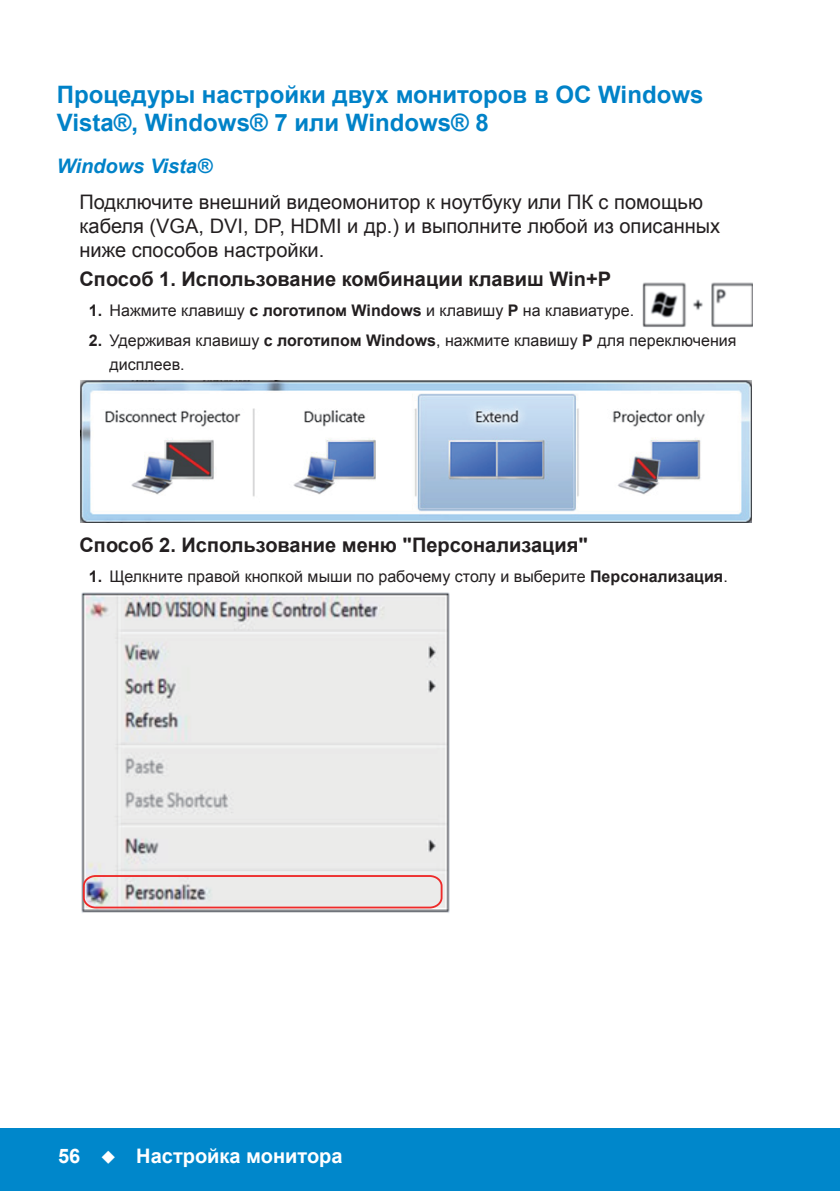
<style>
.page{position:relative;width:840px;height:1191px;background:#fff}
.page>*{position:absolute;margin:0;border:0;box-sizing:border-box;transform-origin:0 0}
.Head2{font:700 24px/28px "Arial";color:#0082c8}
.Paragraph{font:20px/24px "Arial";color:#231f20}
.Paragraph-2{font:700 20px "Arial";color:#231f20}
.t1{font:700 20px "Arial";color:#fff}
.Head3{font:italic 700 20px "Arial";color:#0082c8}
.t2{font:16px/24px "Arial";color:#231f20}
.s1{font-weight:700}
</style>
<div class="page">
<div style="left:0;top:1128px;width:839px;height:63px;background:#0087cb"></div>
<img style="left:642px;top:282px;width:110px;height:46px">
<img style="left:80px;top:380px;width:671px;height:143px">
<img style="left:81px;top:592px;width:369px;height:321px">
<svg style="left:82px;top:874px;width:361px;height:35px;background:#e1cbcc"></svg>
<p class="Head2" style="left:57px;top:81px;width:647px">Процедуры настройки двух мониторов в ОС Windows<br>Vista®, Windows® 7 или Windows® 8</p>
<p class="Head3" style="left:57px;top:153px;width:156px">Windows Vista®</p>
<p class="Paragraph" style="left:79px;top:190px;width:642px">Подключите внешний видеомонитор к ноутбуку или ПК с помощью кабеля (VGA, DVI, DP, HDMI и др.) и выполните любой из описанных ниже способов настройки.</p>
<p class="Paragraph-2" style="left:79px;top:266px;width:533px">Способ 1. Использование комбинации клавиш Win+P</p>
<p class="t2" style="left:89px;top:298px;width:546px"><span class="s1">1.</span> Нажмите клавишу <span class="s1">с логотипом Windows</span> и клавишу <span class="s1">P</span> на клавиатуре.</p>
<p class="t2" style="left:109px;top:328px;width:628px;text-indent:-21px"><span class="s1">2.</span> Удерживая клавишу <span class="s1">с логотипом Windows</span>, нажмите клавишу <span class="s1">P</span> для переключения дисплеев.</p>
<p class="Paragraph-2" style="left:79px;top:532px;width:510px">Способ 2. Использование меню "Персонализация"</p>
<p class="t2" style="left:89px;top:564px;width:640px"><span class="s1">1.</span> Щелкните правой кнопкой мыши по рабочему столу и выберите <span class="s1">Персонализация</span>.</p>
<p class="t1" style="left:58px;top:1142px;width:286px">56 ◆ Настройка монитора</p>
</div>
